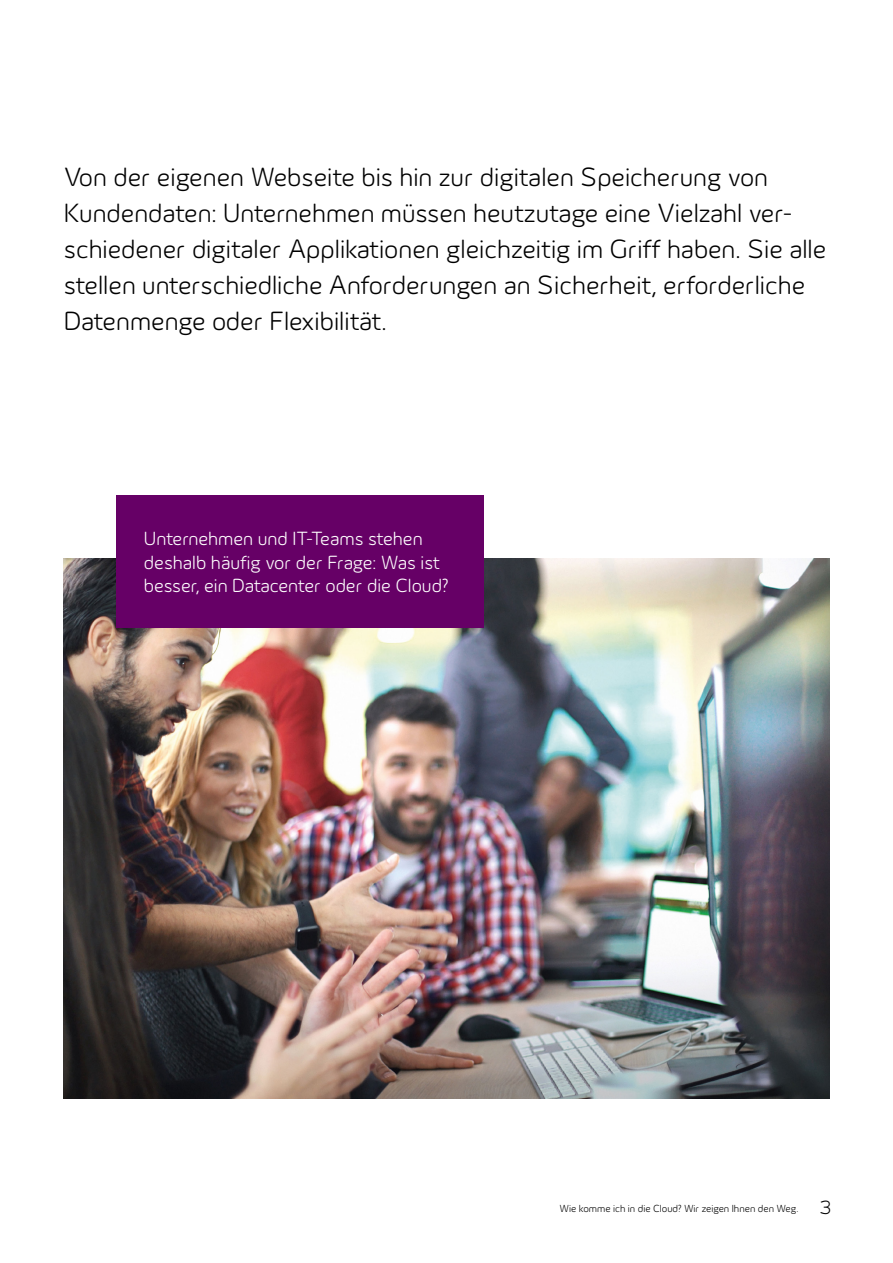
<style>
.page{position:relative;width:893px;height:1263px;background:#fff}
.page>*{position:absolute;margin:0;border:0;box-sizing:border-box;transform-origin:0 0}
.t1{font:300 27px/36px "Innogy";color:#000}
.t2{font:300 19.5px/23.4px "Innogy";color:#fff}
.t3{font:300 10.5px "Innogy";color:#000}
.s1{font-size:19.5px}
</style>
<div class="page">
<img style="left:64px;top:558px;width:765px;height:540px">
<div style="left:116px;top:495px;width:367px;height:132px;background:#606"></div>
<p class="t1" style="left:64px;top:159px;width:764px">Von der eigenen Webseite bis hin zur digitalen Speicherung von Kundendaten: Unternehmen müssen heutzutage eine Vielzahl ver&shy;schiedener digitaler Applikationen gleichzeitig im Griff haben. Sie alle stellen unterschiedliche Anforderungen an Sicherheit, erforderliche Datenmenge oder Flexibilität.</p>
<p class="t2" style="left:144px;top:527px;width:306px">Unternehmen und IT-Teams stehen deshalb häufig vor der Frage: Was ist besser, ein Datacenter oder die Cloud?</p>
<p class="t3" style="left:560px;top:1202px;width:273px">Wie komme ich in die Cloud? Wir zeigen Ihnen den Weg. <span class="s1">3</span></p>
</div>
